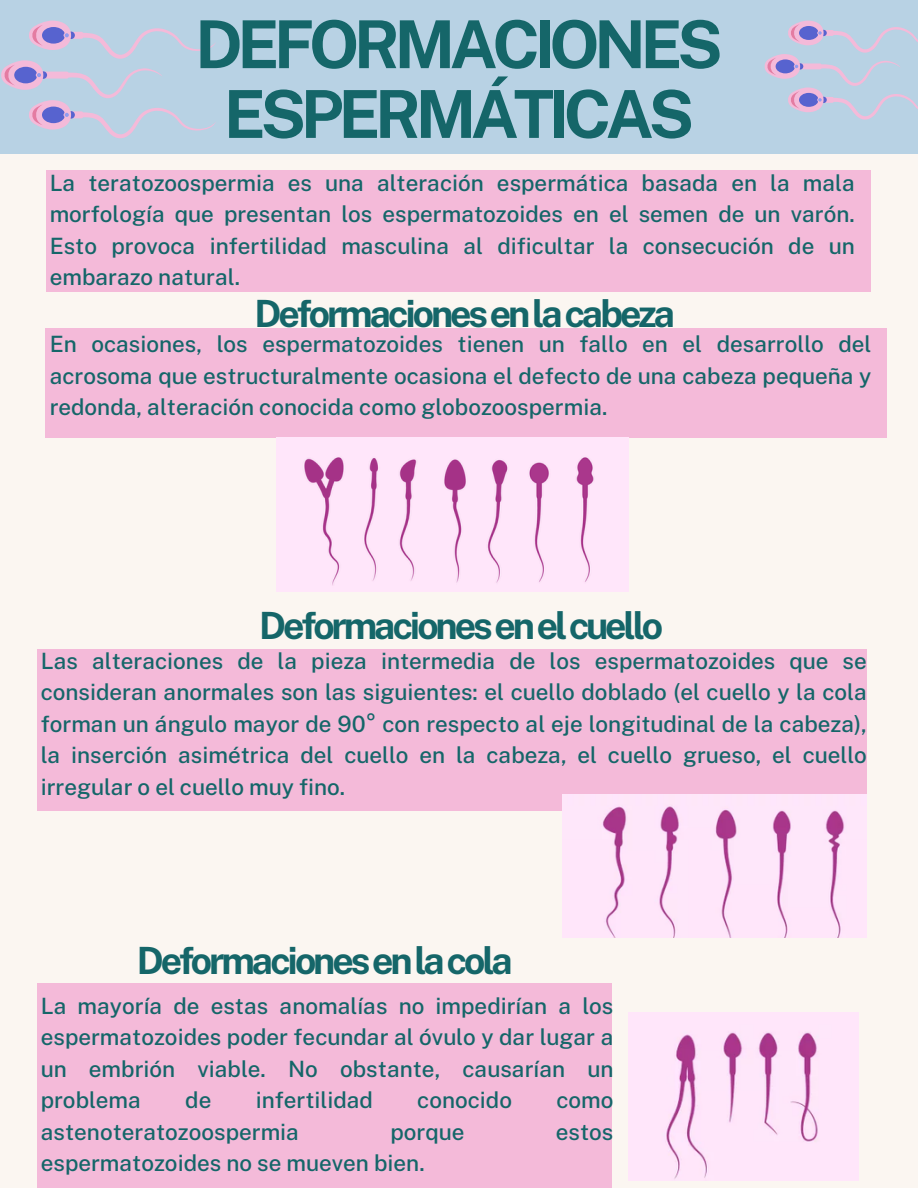
<style>
.page{position:relative;width:918px;height:1188px;background:#fbf6f1}
.page>*{position:absolute;margin:0;border:0;box-sizing:border-box;transform-origin:0 0}
.t1{font:700 66.15px/69.8px "Public Sans";letter-spacing:-.08em;color:#156669;text-align:center}
.t2{font:700 37.5px "Public Sans";letter-spacing:-.08em;color:#156669}
.t3{font:500 22.5px/31.5px "Public Sans";color:#156669;text-align:justify}
</style>
<div class="page">
<div style="left:0;top:0;width:918px;height:154px;background:#b8d2e4"></div>
<svg style="left:1px;top:21px;width:215px;height:118px"></svg>
<svg style="left:764px;top:21px;width:154px;height:99px"></svg>
<div style="left:47px;top:171px;width:824px;height:121px;background:#f4bad9"></div>
<div style="left:45px;top:328px;width:842px;height:110px;background:#f4bad9"></div>
<img style="left:276px;top:438px;width:352px;height:154px">
<div style="left:38px;top:649px;width:829px;height:161px;background:#f4bad9"></div>
<img style="left:563px;top:795px;width:304px;height:143px">
<div style="left:38px;top:983px;width:574px;height:205px;background:#f4bad9"></div>
<img style="left:628px;top:1012px;width:231px;height:169px">
<p class="t1" style="left:195px;top:9px;width:529px">DEFORMACIONES<br>ESPERMÁTICAS</p>
<h2 class="t3" style="left:50px;top:167px;width:807px">La teratozoospermia es una alteración espermática basada en la mala morfología que presentan los espermatozoides en el semen de un varón.<br>Esto provoca infertilidad masculina al dificultar la consecución de un embarazo natural.</h2>
<p class="t2" style="left:255px;top:292px;width:422px">Deformacionesenlacabeza</p>
<p class="t3" style="left:50px;top:329px;width:823px">En ocasiones, los espermatozoides tienen un fallo en el desarrollo del acrosoma que estructuralmente ocasiona el defecto de una cabeza pequeña y redonda, alteración conocida como globozoospermia.</p>
<h2 class="t2" style="left:259px;top:604px;width:405px">Deformacionesenelcuello</h2>
<p class="t3" style="left:41px;top:645px;width:828px">Las alteraciones de la pieza intermedia de los espermatozoides que se consideran anormales son las siguientes: el cuello doblado (el cuello y la cola forman un ángulo mayor de 90° con respecto al eje longitudinal de la cabeza), la inserción asimétrica del cuello en la cabeza, el cuello grueso, el cuello irregular o el cuello muy fino.</p>
<p class="t2" style="left:137px;top:938px;width:378px">Deformacionesenlacola</p>
<h2 class="t3" style="left:41px;top:990px;width:574px">La mayoría de estas anomalías no impedirían a los espermatozoides poder fecundar al óvulo y dar lugar a un embrión viable. No obstante, causarían un problema</h2>
<h2 class="t3" style="left:185px;top:1084px;width:28px">de</h2>
<h2 class="t3" style="left:256px;top:1084px;width:119px">infertilidad</h2>
<h2 class="t3" style="left:417px;top:1084px;width:96px">conocido</h2>
<h2 class="t3" style="left:556px;top:1084px;width:59px">como</h2>
<h2 class="t3" style="left:41px;top:1116px;width:260px">astenoteratozoospermia</h2>
<h2 class="t3" style="left:390px;top:1116px;width:75px">porque</h2>
<h2 class="t3" style="left:556px;top:1116px;width:59px">estos</h2>
<h2 class="t3" style="left:41px;top:1147px;width:385px">espermatozoides no se mueven bien.</h2>
</div>
